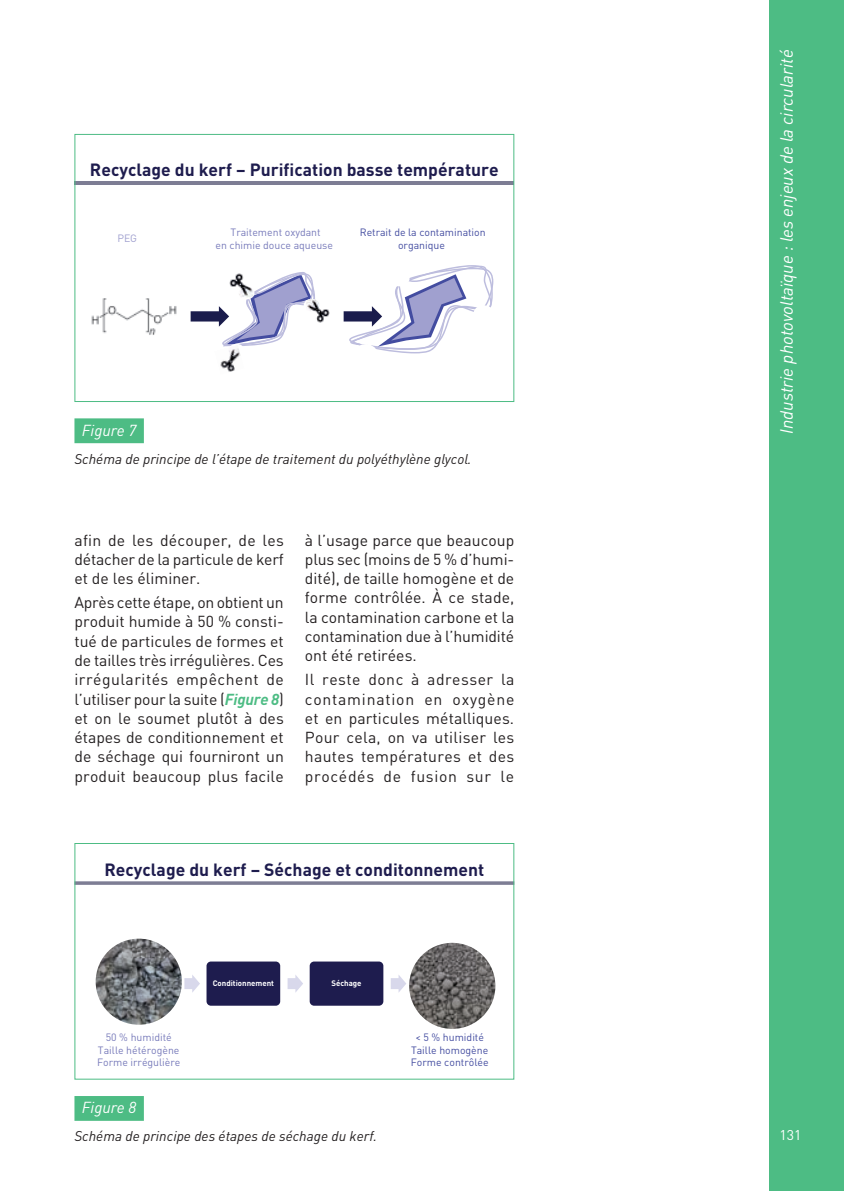
<style>
.page{position:relative;width:844px;height:1191px;background:#fff}
.page>*{position:absolute;margin:0;border:0;box-sizing:border-box;transform-origin:0 0}
.t1{font:700 17.5px "DINOT";color:#1e1c4e}
.t2{font:italic 17.5px "DINOT";color:#fff}
.Texte_courant{font:15.75px/19.2px "DINOT";color:#231f20;text-align:justify}
.Figure_numero{font:italic 15.75px "DINOT";color:#fff}
.Figure_titre{font:italic 14px "DINOT";color:#231f20}
.t3{font:14px "DINOT";color:#fff}
.t4{font:10.5px/12.6px "DINOT";color:#777aba;text-align:center}
.t5{font:10.5px/12.6px "DINOT";color:#434ca0;text-align:center}
.t6{font:10.5px "DINOT";color:#a0a0cf}
.t7{font:700 7.88px "DINOT";color:#fff}
.s1{font-weight:700;font-style:italic;color:#4dbc84}
</style>
<div class="page">
<div style="left:769px;top:0;width:74px;height:1191px;background:#4dbc84"></div>
<div style="left:74px;top:418px;width:70px;height:25px;background:#4dbc84"></div>
<hr style="left:74px;top:182px;width:440px;height:3px;background:#7d7d94">
<img style="left:319px;top:308px;width:11px;height:15px">
<img style="left:220px;top:356px;width:19px;height:16px">
<img style="left:91px;top:298px;width:86px;height:37px">
<svg style="left:190px;top:272px;width:129px;height:84px"></svg>
<svg style="left:343px;top:265px;width:151px;height:89px"></svg>
<div style="left:74px;top:134px;width:440px;height:268px;border:1px solid #4dbc84"></div>
<div style="left:74px;top:1096px;width:70px;height:24px;background:#4dbc84"></div>
<svg style="left:76px;top:881px;width:436px;height:4px;background:#8c8ca1"></svg>
<svg style="left:184px;top:975px;width:16px;height:17px"></svg>
<div style="left:206px;top:961px;width:74px;height:44px;background:#1e1c4e;border-radius:4px"></div>
<svg style="left:287px;top:975px;width:16px;height:17px"></svg>
<div style="left:309px;top:961px;width:74px;height:44px;background:#1e1c4e;border-radius:4px"></div>
<svg style="left:391px;top:975px;width:15px;height:17px"></svg>
<img style="left:96px;top:938px;width:86px;height:86px;border-radius:43px">
<img style="left:409px;top:942px;width:86px;height:87px;border-radius:43px">
<div style="left:74px;top:843px;width:440px;height:236px;border:1px solid #4dbc84"></div>
<p class="t1" style="left:90px;top:159px;width:410px">Recyclage du kerf – Purification basse température</p>
<p class="t6" style="left:117px;top:231px;width:21px">PEG</p>
<p class="t4" style="left:215px;top:226px;width:119px">Traitement oxydant<br>en chimie douce aqueuse</p>
<p class="t5" style="left:360px;top:226px;width:127px">Retrait de la contamination organique</p>
<p class="Figure_numero" style="left:82px;top:420px;width:56px">Figure 7</p>
<p class="Figure_titre" style="left:74px;top:450px;width:398px">Schéma de principe de l’étape de traitement du polyéthylène glycol.</p>
<p class="Texte_courant" style="left:74px;top:530px;width:211px">afin de les découper, de les détacher de la particule de kerf et de les éliminer.</p>
<p class="Texte_courant" style="left:74px;top:592px;width:211px">Après cette étape, on obtient un produit humide à 50 % consti&shy;tué de particules de formes et de tailles très irrégulières. Ces irrégularités empêchent de l’utiliser pour la suite (<span class="s1">Figure 8</span>) et on le soumet plutôt à des étapes de conditionnement et de séchage qui fourniront un produit beaucoup plus facile</p>
<p class="Texte_courant" style="left:305px;top:530px;width:211px">à l’usage parce que beaucoup plus sec (moins de 5 % d’humi&shy;dité), de taille homogène et de forme contrôlée. À ce stade, la contamination carbone et la contamination due à l’humidité ont été retirées.</p>
<p class="Texte_courant" style="left:305px;top:669px;width:211px">Il reste donc à adresser la contamination en oxygène et en particules métalliques.<br>Pour cela, on va utiliser les hautes températures et des procédés de fusion sur le</p>
<p class="t1" style="left:104px;top:858px;width:381px">Recyclage du kerf – Séchage et conditonnement</p>
<p class="t7" style="left:213px;top:978px;width:63px">Conditionnement</p>
<p class="t7" style="left:331px;top:978px;width:32px">Séchage</p>
<p class="t4" style="left:97px;top:1031px;width:85px">50 % humidité<br>Taille hétérogène<br>Forme irrégulière</p>
<p class="t5" style="left:410px;top:1031px;width:79px">&lt; 5 % humidité<br>Taille homogène<br>Forme contrôlée</p>
<p class="Figure_numero" style="left:82px;top:1098px;width:56px">Figure 8</p>
<p class="Figure_titre" style="left:74px;top:1127px;width:304px">Schéma de principe des étapes de séchage du kerf.</p>
<p class="t2" style="left:775px;top:434px;width:386px;rotate:-90deg">Industrie photovoltaïque : les enjeux de la circularité</p>
<p class="t3" style="left:779px;top:1125px;width:23px">131</p>
</div>
